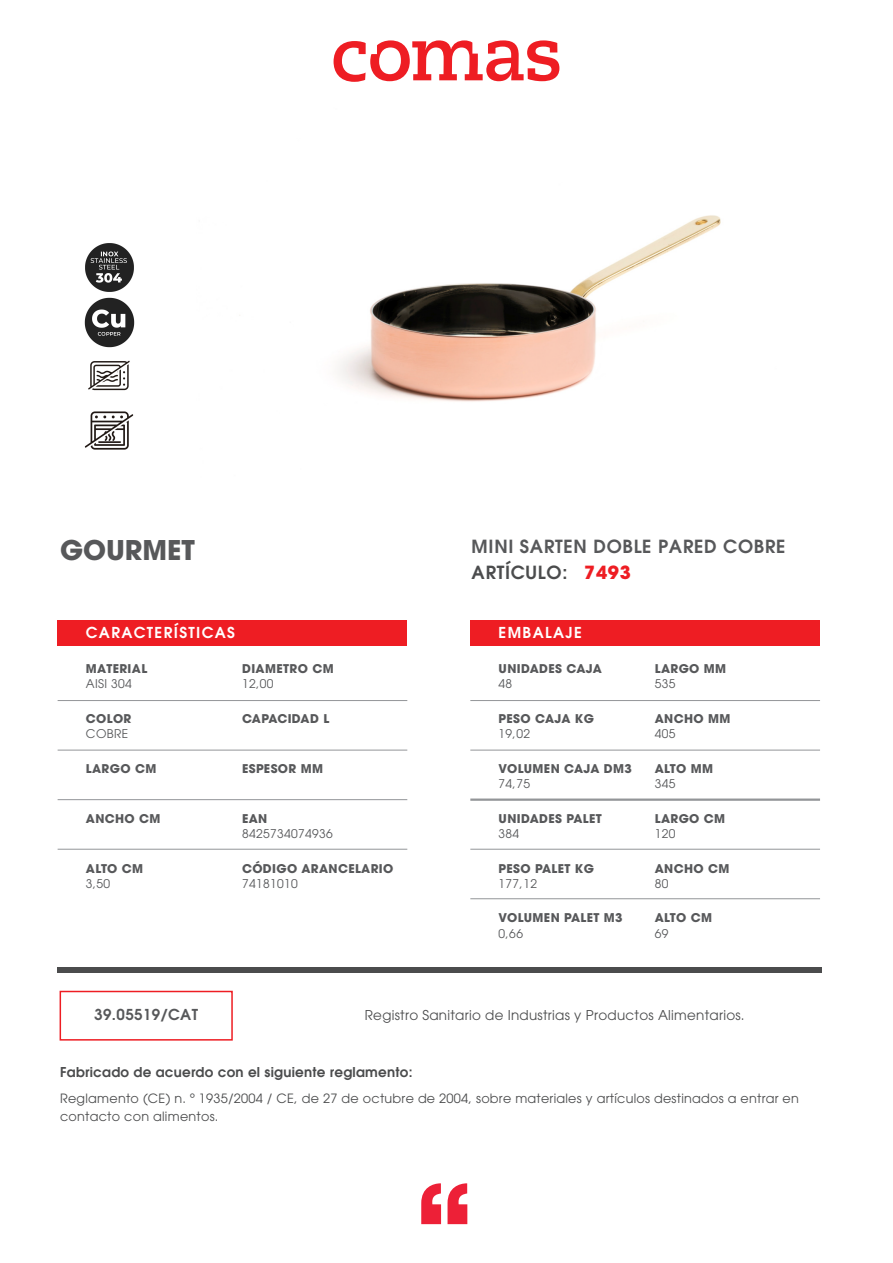
<style>
.page{position:relative;width:893px;height:1263px;background:#fff}
.page>*{position:absolute;margin:0;border:0;box-sizing:border-box;transform-origin:0 0}
.t1{font:700 27px "Avant Garde";color:#57585a}
.t2{font:600 18px/25.7px "Avant Garde";letter-spacing:.04em;color:#57585a}
.t3{font:600 15px "Avant Garde";letter-spacing:.09em;color:#fff}
.t4{font:600 15px "Avant Garde";letter-spacing:.03em;color:#57585a}
.t5{font:13.5px "Avant Garde";letter-spacing:.02em;color:#4b4c4d}
.t6{font:600 13.5px "Avant Garde";letter-spacing:.02em;color:#4b4c4d}
.t7{font:12.75px/18px "Avant Garde";letter-spacing:.02em;color:#4b4c4d}
.t8{font:700 12px "Avant Garde";letter-spacing:.03em;color:#57585a}
.t9{font:12px "Avant Garde";letter-spacing:.03em;color:#57585a}
.t10{font:700 12px "Avant Garde";letter-spacing:.01em;color:#57585a}
.s1{color:#4b4c4d}
.s2{font-weight:700;color:#ee1d23}
</style>
<div class="page">
<svg style="left:421px;top:1183px;width:20px;height:41px"></svg>
<svg style="left:448px;top:1183px;width:19px;height:41px"></svg>
<svg style="left:334px;top:40px;width:225px;height:42px"></svg>
<div style="left:58px;top:620px;width:349px;height:25px;background:#ee1d23"></div>
<div style="left:58px;top:967px;width:764px;height:6px;background:#4b4c4d"></div>
<hr style="left:58px;top:700px;width:349px;height:1px;background:#939598">
<hr style="left:58px;top:750px;width:349px;height:1px;background:#939598">
<hr style="left:58px;top:799px;width:349px;height:1px;background:#939598">
<hr style="left:58px;top:849px;width:349px;height:1px;background:#939598">
<div style="left:470px;top:620px;width:350px;height:25px;background:#ee1d23"></div>
<hr style="left:470px;top:700px;width:350px;height:1px;background:#939598">
<hr style="left:470px;top:750px;width:350px;height:1px;background:#939598">
<hr style="left:470px;top:798px;width:350px;height:3px;background:#939598">
<hr style="left:470px;top:849px;width:350px;height:1px;background:#939598">
<hr style="left:470px;top:898px;width:350px;height:1px;background:#939598">
<div style="left:60px;top:991px;width:173px;height:49px;border:2px solid #ee1d23"></div>
<img style="left:84px;top:243px;width:51px;height:207px">
<img style="left:239px;top:215px;width:482px;height:187px">
<h1 class="t1" style="left:60px;top:532px;width:136px">GOURMET</h1>
<h2 class="t2" style="left:472px;top:533px;width:315px">MINI SARTEN DOBLE PARED COBRE<br><span class="s1">ARTÍCULO:</span> <span class="s2">7493</span></h2>
<p class="t3" style="left:86px;top:623px;width:151px">CARACTERÍSTICAS</p>
<p class="t8" style="left:86px;top:661px;width:63px">MATERIAL</p>
<p class="t9" style="left:86px;top:677px;width:48px">AISI 304</p>
<p class="t8" style="left:242px;top:661px;width:93px">DIAMETRO CM</p>
<p class="t9" style="left:242px;top:677px;width:33px">12,00</p>
<p class="t10" style="left:242px;top:711px;width:89px">CAPACIDAD L</p>
<p class="t8" style="left:86px;top:711px;width:47px">COLOR</p>
<p class="t9" style="left:86px;top:727px;width:44px">COBRE</p>
<p class="t8" style="left:86px;top:761px;width:72px">LARGO CM</p>
<p class="t8" style="left:86px;top:810px;width:76px">ANCHO CM</p>
<p class="t8" style="left:242px;top:761px;width:83px">ESPESOR MM</p>
<p class="t8" style="left:242px;top:810px;width:27px">EAN</p>
<p class="t9" style="left:242px;top:826px;width:92px">8425734074936</p>
<p class="t3" style="left:499px;top:623px;width:85px">EMBALAJE</p>
<p class="t8" style="left:499px;top:661px;width:105px">UNIDADES CAJA</p>
<p class="t9" style="left:499px;top:677px;width:15px">48</p>
<p class="t8" style="left:499px;top:711px;width:97px">PESO CAJA KG</p>
<p class="t9" style="left:499px;top:727px;width:33px">19,02</p>
<p class="t8" style="left:499px;top:761px;width:135px">VOLUMEN CAJA DM3</p>
<p class="t9" style="left:499px;top:777px;width:33px">74,75</p>
<p class="t8" style="left:499px;top:810px;width:105px">UNIDADES PALET</p>
<p class="t9" style="left:499px;top:826px;width:22px">384</p>
<p class="t8" style="left:655px;top:661px;width:73px">LARGO MM</p>
<p class="t9" style="left:655px;top:677px;width:22px">535</p>
<p class="t8" style="left:655px;top:711px;width:77px">ANCHO MM</p>
<p class="t9" style="left:655px;top:727px;width:22px">405</p>
<p class="t8" style="left:655px;top:761px;width:60px">ALTO MM</p>
<p class="t9" style="left:655px;top:777px;width:22px">345</p>
<p class="t8" style="left:655px;top:810px;width:72px">LARGO CM</p>
<p class="t9" style="left:655px;top:826px;width:22px">120</p>
<p class="t8" style="left:86px;top:860px;width:59px">ALTO CM</p>
<p class="t9" style="left:86px;top:876px;width:26px">3,50</p>
<p class="t8" style="left:242px;top:860px;width:153px">CÓDIGO ARANCELARIO</p>
<p class="t9" style="left:242px;top:876px;width:57px">74181010</p>
<p class="t8" style="left:499px;top:860px;width:97px">PESO PALET KG</p>
<p class="t9" style="left:499px;top:876px;width:40px">177,12</p>
<p class="t8" style="left:499px;top:910px;width:126px">VOLUMEN PALET M3</p>
<p class="t9" style="left:499px;top:926px;width:26px">0,66</p>
<p class="t8" style="left:655px;top:860px;width:76px">ANCHO CM</p>
<p class="t9" style="left:655px;top:876px;width:15px">80</p>
<p class="t8" style="left:655px;top:910px;width:59px">ALTO CM</p>
<p class="t9" style="left:655px;top:926px;width:15px">69</p>
<p class="t4" style="left:94px;top:1005px;width:105px">39.05519/CAT</p>
<p class="t5" style="left:365px;top:1007px;width:381px">Registro Sanitario de Industrias y Productos Alimentarios.</p>
<p class="t6" style="left:60px;top:1063px;width:354px">Fabricado de acuerdo con el siguiente reglamento:</p>
<p class="t7" style="left:60px;top:1090px;width:740px">Reglamento (CE) n. º 1935/2004 / CE, de 27 de octubre de 2004, sobre materiales y artículos destinados a entrar en contacto con alimentos.</p>
</div>
